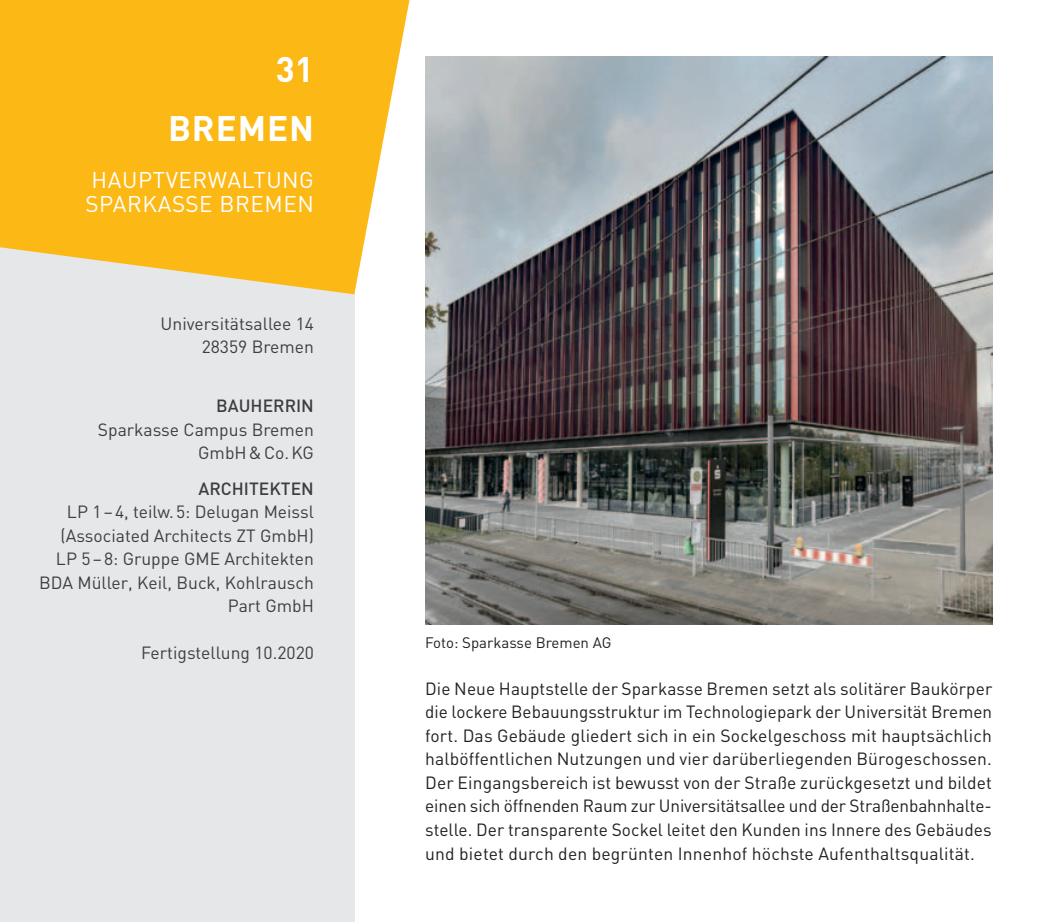
<style>
.page{position:relative;width:1063px;height:922px;background:#fff}
.page>*{position:absolute;margin:0;border:0;box-sizing:border-box;transform-origin:0 0}
.t1{font:700 35px "DIN";letter-spacing:.025em;color:#fff}
.t2{font:22.5px/23.5px "DIN";color:#fff}
.t3{font:17.5px/23.5px "DIN";letter-spacing:.01em;color:#231f20;text-align:justify}
.t4{font:17.5px/23.5px "DIN";color:#3e3e3f;text-align:right}
.t5{font:500 17.5px "DIN";color:#3e3e3f}
.t6{font:15px "DIN";color:#231f20}
</style>
<div class="page">
<div style="left:0;top:234px;width:354px;height:687px;background:#e6e7e9"></div>
<svg style="left:0;top:0;width:409px;height:294px;background:#fabf32"></svg>
<img style="left:425px;top:57px;width:567px;height:567px">
<h1 class="t1" style="left:276px;top:47px;width:40px">31</h1>
<h1 class="t1" style="left:168px;top:106px;width:147px">BREMEN</h1>
<p class="t2" style="left:86px;top:168px;width:29px">Hauptverwaltung<br>Sparkasse</p>
<p class="t2" style="left:220px;top:191px;width:32px">Bremen</p>
<p class="t4" style="left:161px;top:311px;width:155px">Universitätsallee 14<br>28359 Bremen</p>
<p class="t5" style="left:216px;top:394px;width:99px">BAUHERRIN</p>
<p class="t4" style="left:98px;top:417px;width:218px">Sparkasse Campus Bremen<br>GmbH &amp; Co.KG</p>
<p class="t5" style="left:198px;top:477px;width:117px">ARCHITEKTEN</p>
<p class="t4" style="left:39px;top:499px;width:276px">LP 1–4, teilw.5: Delugan Meissl (Associated Architects ZT GmbH )<br>LP 5–8: Gruppe GME Architekten<br>BDA Müller, Keil, Buck, Kohlrausch<br>Part GmbH</p>
<p class="t4" style="left:141px;top:641px;width:174px">Fertigstellung 10.2020</p>
<p class="t6" style="left:425px;top:632px;width:188px">Foto: Sparkasse Bremen AG</p>
<p class="t3" style="left:425px;top:676px;width:569px">Die Neue Hauptstelle der Sparkasse Bremen setzt als solitärer Baukörper die lockere Bebauungsstruktur im Technologiepark der Universität Bremen fort. Das Gebäude gliedert sich in ein Sockelgeschoss mit hauptsächlich halböffentlichen Nutzungen und vier darüberliegenden Bürogeschossen.<br>Der Eingangsbereich ist bewusst von der Straße zurückgesetzt und bildet einen sich öffnenden Raum zur Universitätsallee und der Straßenbahnhalte&shy;stelle. Der transparente Sockel leitet den Kunden ins Innere des Gebäudes und bietet durch den begrünten Innenhof höchste Aufenthaltsqualität.</p>
</div>
